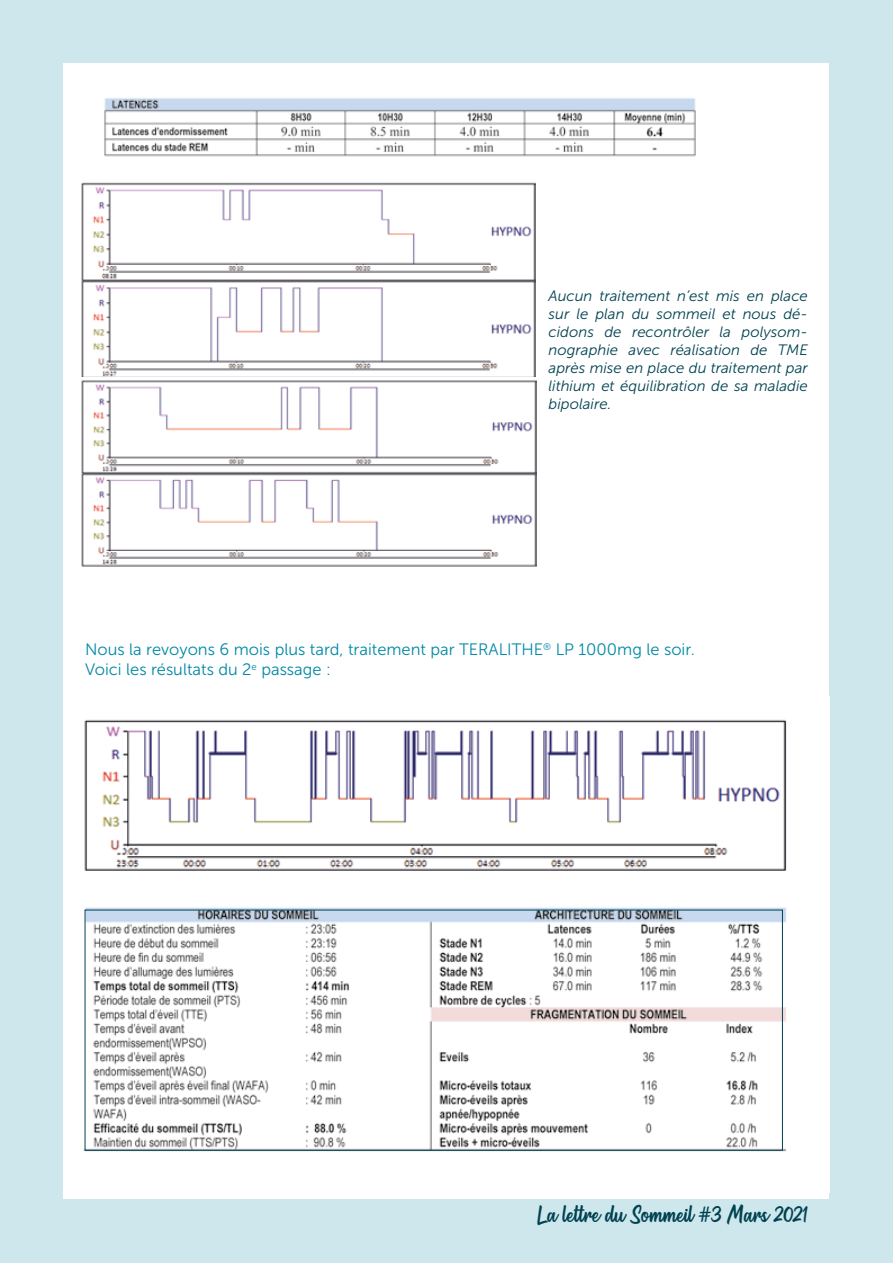
<style>
.page{position:relative;width:893px;height:1263px;background:#fff}
.page>*{position:absolute;margin:0;border:0;box-sizing:border-box;transform-origin:0 0}
.t1{font:30px "Westhouse";color:#014251}
.t2{font:16.5px/19.8px "Museo Sans 300";color:#0189a6}
.t3{font:italic 15px/18px "Museo Sans 300";color:#014251;text-align:justify}
</style>
<div class="page">
<div style="left:0;top:0;width:893px;height:1263px;background:linear-gradient(to right,#cde7ed,#cde7ed)"></div>
<div style="left:64px;top:64px;width:765px;height:1135px;background:#fff"></div>
<img style="left:81px;top:182px;width:454px;height:195px">
<img style="left:81px;top:380px;width:456px;height:187px">
<img style="left:104px;top:98px;width:592px;height:59px">
<img style="left:83px;top:719px;width:704px;height:433px">
<div style="left:85px;top:910px;width:698px;height:241px;border:1px solid #014251"></div>
<p class="t3" style="left:549px;top:287px;width:261px">Aucun traitement n’est mis en place sur le plan du sommeil et nous dé&shy;cidons de recontrôler la polysom&shy;nographie avec réalisation de TME après mise en place du traitement par lithium et équilibration de sa maladie bipolaire.</p>
<p class="t2" style="left:85px;top:640px;width:611px">Nous la revoyons 6 mois plus tard, traitement par TERALITHE<sup>®</sup> LP 1000mg le soir.<br>Voici les résultats du 2<sup>e</sup> passage :</p>
<h1 class="t1" style="left:538px;top:1200px;width:272px">La lettre du Sommeil #3 Mars 2021</h1>
</div>
